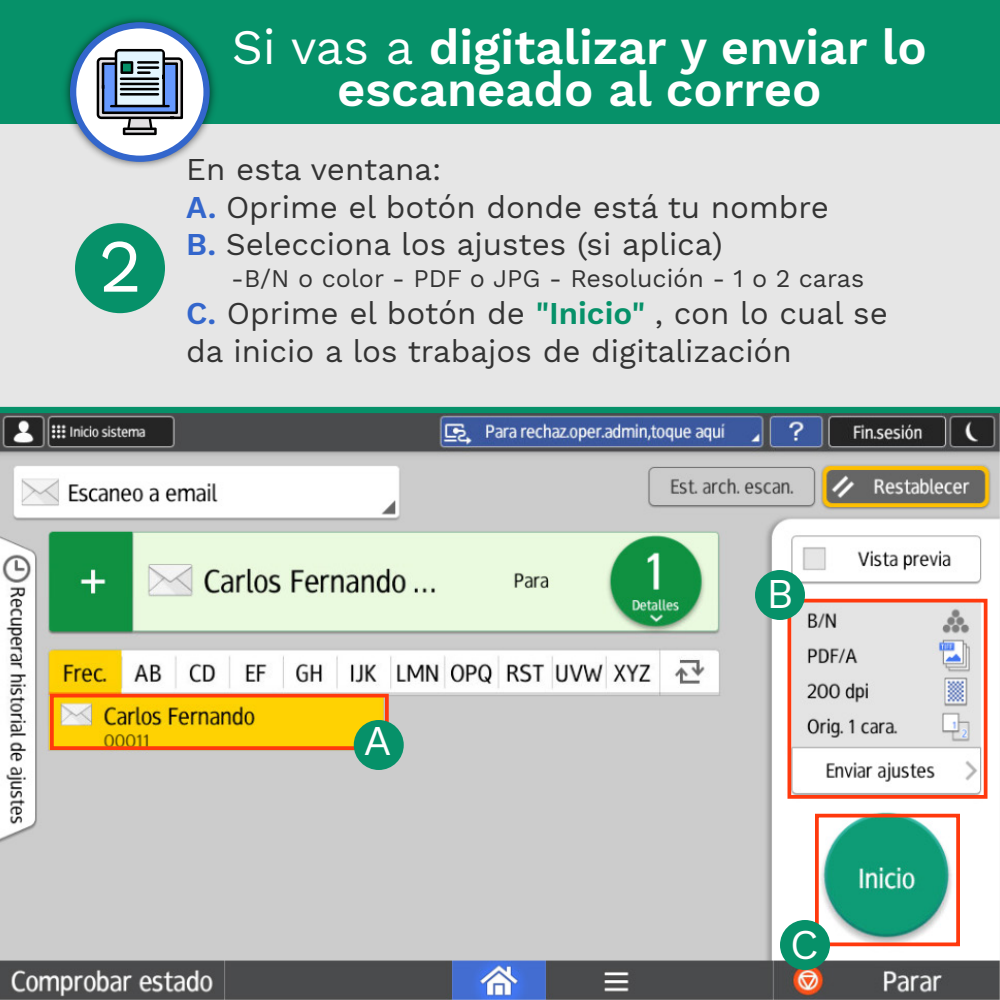
<style>
.page{position:relative;width:1000px;height:1000px;background:#e6e6e6}
.page>*{position:absolute;margin:0;border:0;box-sizing:border-box;transform-origin:0 0}
.t1{font:75px "Work Sans";color:#fff}
.t2{font:600 48.75px/42.2px "Work Sans";color:#fff;text-align:center}
.t3{font:41.62px "Work Sans";color:#fff}
.t4{font:31.25px/37.5px "Work Sans";color:#333}
.t5{font:25px "Work Sans";color:#333}
.s1{font-weight:400}
.s2{font-weight:600;color:#36c}
.s3{font-weight:600;color:#069169}
</style>
<div class="page">
<img style="left:0;top:413px;width:1000px;height:587px">
<div style="left:0;top:0;width:1000px;height:124px;background:#069169"></div>
<div style="left:0;top:407px;width:1000px;height:6px;background:#069169"></div>
<div style="left:75px;top:223px;width:90px;height:90px;background:#069169;border-radius:50%"></div>
<img style="left:65px;top:18px;width:150px;height:149px">
<svg style="left:73px;top:25px;width:134px;height:134px;background:#dee6f6"></svg>
<div style="left:70px;top:22px;width:140px;height:140px;border:6px solid #36c;border-radius:50%"></div>
<svg style="left:97px;top:49px;width:86px;height:86px;background:#8f9db0"></svg>
<hr style="left:137px;top:61px;width:22px;height:3px;background:#000">
<hr style="left:120px;top:78px;width:39px;height:2px;background:#000">
<hr style="left:120px;top:83px;width:39px;height:2px;background:#000">
<hr style="left:120px;top:88px;width:39px;height:2px;background:#000">
<hr style="left:120px;top:93px;width:39px;height:3px;background:#000">
<hr style="left:137px;top:71px;width:14px;height:3px;background:#000">
<hr style="left:137px;top:66px;width:22px;height:3px;background:#000">
<div style="left:50px;top:694px;width:339px;height:56px;border:4px solid #ff390d"></div>
<div style="left:354px;top:720px;width:50px;height:50px;background:#069169;border-radius:50%"></div>
<div style="left:788px;top:599px;width:200px;height:200px;border:4px solid #ff390d"></div>
<div style="left:755px;top:570px;width:50px;height:50px;background:#069169;border-radius:50%"></div>
<div style="left:815px;top:814px;width:145px;height:132px;border:4px solid #ff390d"></div>
<div style="left:780px;top:920px;width:50px;height:50px;background:#069169;border-radius:50%"></div>
<h1 class="t1" style="left:98px;top:222px;width:45px">2</h1>
<h2 class="t2" style="left:232px;top:29px;width:697px"><span class="s1">Si vas a</span> digitalizar y enviar lo escaneado al correo</h2>
<p class="t4" style="left:186px;top:152px;width:644px">En esta ventana:<br><span class="s2">A.</span> Oprime el botón donde está tu nombre<br><span class="s2">B.</span> Selecciona los ajustes (si aplica)</p>
<p class="t5" style="left:231px;top:264px;width:635px">-B/N o color - PDF o JPG - Resolución - 1 o 2 caras</p>
<p class="t4" style="left:186px;top:296px;width:703px"><span class="s2">C.</span> Oprime el botón de <span class="s3">"Inicio"</span> , con lo cual se da inicio a los trabajos de digitalización</p>
<h3 class="t3" style="left:364px;top:717px;width:29px">A</h3>
<h3 class="t3" style="left:766px;top:569px;width:29px">B</h3>
<h3 class="t3" style="left:790px;top:920px;width:30px">C</h3>
</div>
